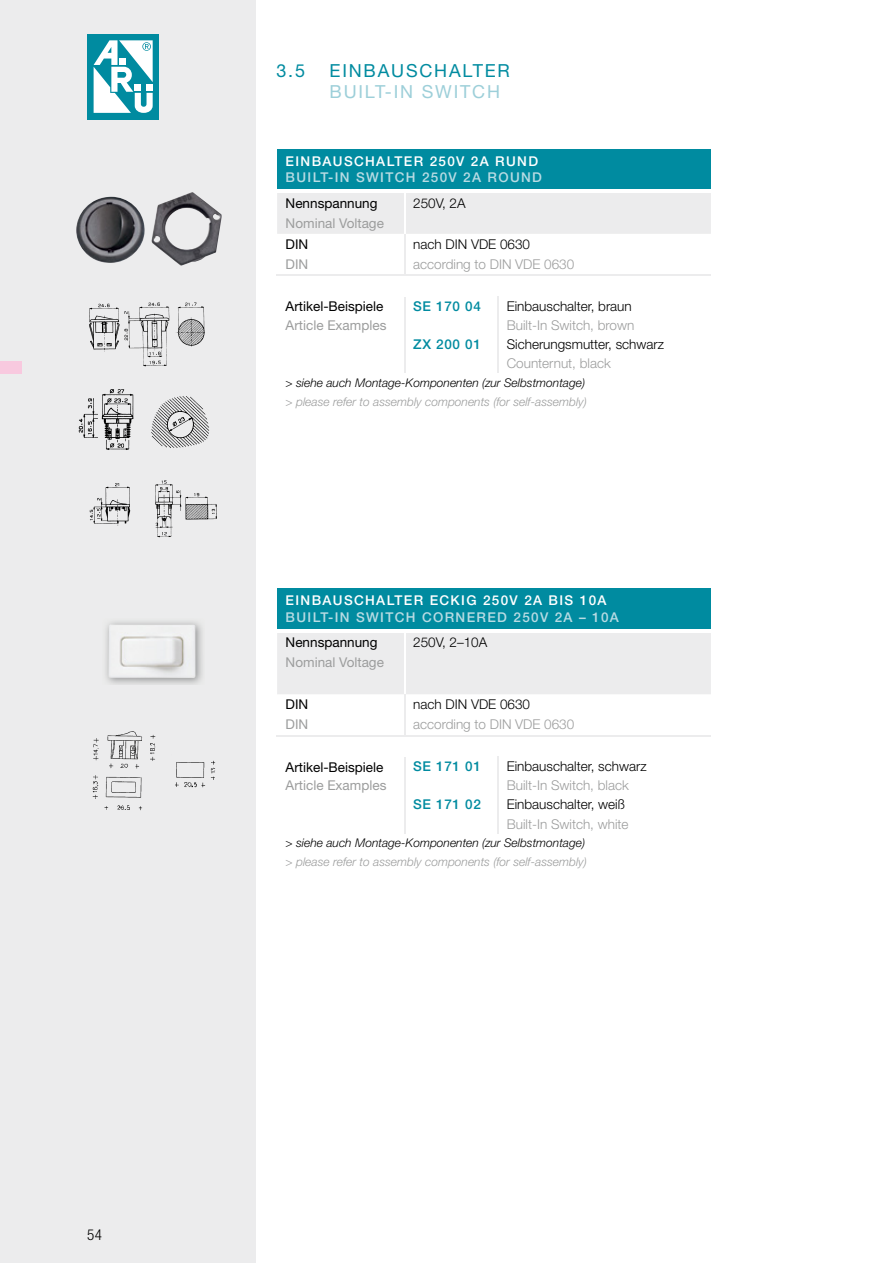
<style>
.page{position:relative;width:893px;height:1263px;background:#fff}
.page>*{position:absolute;margin:0;border:0;box-sizing:border-box;transform-origin:0 0}
.t1{font:18px "Helvetica Neue LT Std";letter-spacing:.1em;color:#008ba0}
.t2{font:18px "Helvetica Neue LT Std";letter-spacing:.1em;color:#9dcfd9}
.t3{font:300 condensed 15px "Helvetica Neue LT Std";color:#000}
.t4{font:300 13.5px "Helvetica Neue LT Std";color:#000}
.t5{font:300 13.5px "Helvetica Neue LT Std";color:#9c9d9d}
.t6{font:13.5px "Helvetica Neue LT Std";color:#000}
.t7{font:13.5px "Helvetica Neue LT Std";color:#9c9d9d}
.t8{font:500 13.5px "Helvetica Neue LT Std";letter-spacing:.1em;color:#b8dbe3}
.t9{font:500 13.5px "Helvetica Neue LT Std";letter-spacing:.1em;color:#fff}
.t10{font:500 13.5px "Helvetica Neue LT Std";letter-spacing:.05em;color:#008ba0}
.t11{font:italic 300 12px "Helvetica Neue LT Std";color:#9c9d9d}
.t12{font:italic 300 12px "Helvetica Neue LT Std";color:#000}
</style>
<div class="page">
<div style="left:0;top:0;width:255px;height:1263px;background:#ececed"></div>
<div style="left:277px;top:149px;width:434px;height:42px;background:#008ba0"></div>
<hr style="left:277px;top:190px;width:128px;height:3px;background:#fff">
<hr style="left:405px;top:190px;width:93px;height:3px;background:#fff">
<hr style="left:498px;top:190px;width:213px;height:3px;background:#fff">
<svg style="left:276px;top:193px;width:435px;height:180px"></svg>
<div style="left:277px;top:588px;width:434px;height:43px;background:#008ba0"></div>
<hr style="left:277px;top:629px;width:128px;height:3px;background:#fff">
<hr style="left:405px;top:629px;width:93px;height:3px;background:#fff">
<hr style="left:498px;top:629px;width:213px;height:3px;background:#fff">
<hr style="left:276px;top:735px;width:129px;height:1px;background:#ececed">
<svg style="left:277px;top:633px;width:434px;height:200px"></svg>
<img style="left:76px;top:197px;width:69px;height:66px">
<img style="left:151px;top:192px;width:71px;height:74px">
<img style="left:89px;top:302px;width:116px;height:65px">
<img style="left:78px;top:389px;width:132px;height:61px">
<img style="left:89px;top:480px;width:128px;height:58px">
<img style="left:105px;top:621px;width:98px;height:64px">
<img style="left:108px;top:625px;width:88px;height:53px">
<img style="left:92px;top:731px;width:123px;height:80px">
<div style="left:87px;top:34px;width:72px;height:85px;background:#008ba0"></div>
<svg style="left:94px;top:40px;width:59px;height:73px"></svg>
<div style="left:0;top:361px;width:21px;height:13px;background:#f8c9df"></div>
<p class="t3" style="left:87px;top:1226px;width:16px">54</p>
<h1 class="t1" style="left:276px;top:59px;width:30px">3.5</h1>
<h1 class="t1" style="left:330px;top:59px;width:182px">EINBAUSCHALTER</h1>
<h1 class="t2" style="left:330px;top:81px;width:172px">BUILT-IN SWITCH</h1>
<p class="t9" style="left:286px;top:153px;width:254px">EINBAUSCHALTER 250V 2A RUND</p>
<p class="t8" style="left:286px;top:169px;width:258px">BUILT-IN SWITCH 250V 2A ROUND</p>
<p class="t6" style="left:286px;top:195px;width:93px">Nennspannung</p>
<p class="t4" style="left:413px;top:194px;width:54px">250V, 2A</p>
<p class="t7" style="left:286px;top:215px;width:100px">Nominal Voltage</p>
<p class="t6" style="left:286px;top:236px;width:24px">DIN</p>
<p class="t4" style="left:413px;top:235px;width:118px">nach DIN VDE 0630</p>
<p class="t7" style="left:286px;top:256px;width:24px">DIN</p>
<p class="t5" style="left:413px;top:256px;width:163px">according to DIN VDE 0630</p>
<p class="t6" style="left:286px;top:298px;width:99px">Artikel-Beispiele</p>
<p class="t10" style="left:413px;top:298px;width:69px">SE 170 04</p>
<p class="t4" style="left:507px;top:297px;width:127px">Einbauschalter, braun</p>
<p class="t7" style="left:286px;top:317px;width:102px">Article Examples</p>
<p class="t5" style="left:507px;top:317px;width:129px">Built-In Switch, brown</p>
<p class="t10" style="left:413px;top:336px;width:69px">ZX 200 01</p>
<p class="t4" style="left:507px;top:336px;width:159px">Sicherungsmutter, schwarz</p>
<p class="t5" style="left:507px;top:355px;width:106px">Counternut, black</p>
<p class="t12" style="left:286px;top:375px;width:301px">&gt; siehe auch Montage-Komponenten (zur Selbstmontage)</p>
<p class="t11" style="left:286px;top:394px;width:303px">&gt; please refer to assembly components (for self-assembly)</p>
<p class="t9" style="left:286px;top:593px;width:322px">EINBAUSCHALTER ECKIG 250V 2A BIS 10A</p>
<p class="t8" style="left:286px;top:609px;width:335px">BUILT-IN SWITCH CORNERED 250V 2A – 10A</p>
<p class="t6" style="left:286px;top:634px;width:93px">Nennspannung</p>
<p class="t4" style="left:413px;top:634px;width:76px">250V, 2–10A</p>
<p class="t7" style="left:286px;top:655px;width:100px">Nominal Voltage</p>
<p class="t6" style="left:286px;top:696px;width:24px">DIN</p>
<p class="t4" style="left:413px;top:696px;width:118px">nach DIN VDE 0630</p>
<p class="t7" style="left:286px;top:716px;width:24px">DIN</p>
<p class="t5" style="left:413px;top:716px;width:163px">according to DIN VDE 0630</p>
<p class="t6" style="left:286px;top:759px;width:99px">Artikel-Beispiele</p>
<p class="t10" style="left:413px;top:758px;width:69px">SE 171 01</p>
<p class="t4" style="left:507px;top:758px;width:141px">Einbauschalter, schwarz</p>
<p class="t7" style="left:286px;top:777px;width:102px">Article Examples</p>
<p class="t5" style="left:507px;top:777px;width:124px">Built-In Switch, black</p>
<p class="t10" style="left:413px;top:796px;width:69px">SE 171 02</p>
<p class="t4" style="left:507px;top:796px;width:120px">Einbauschalter, weiß</p>
<p class="t5" style="left:507px;top:815px;width:123px">Built-In Switch, white</p>
<p class="t12" style="left:286px;top:836px;width:301px">&gt; siehe auch Montage-Komponenten (zur Selbstmontage)</p>
<p class="t11" style="left:286px;top:855px;width:303px">&gt; please refer to assembly components (for self-assembly)</p>
</div>
